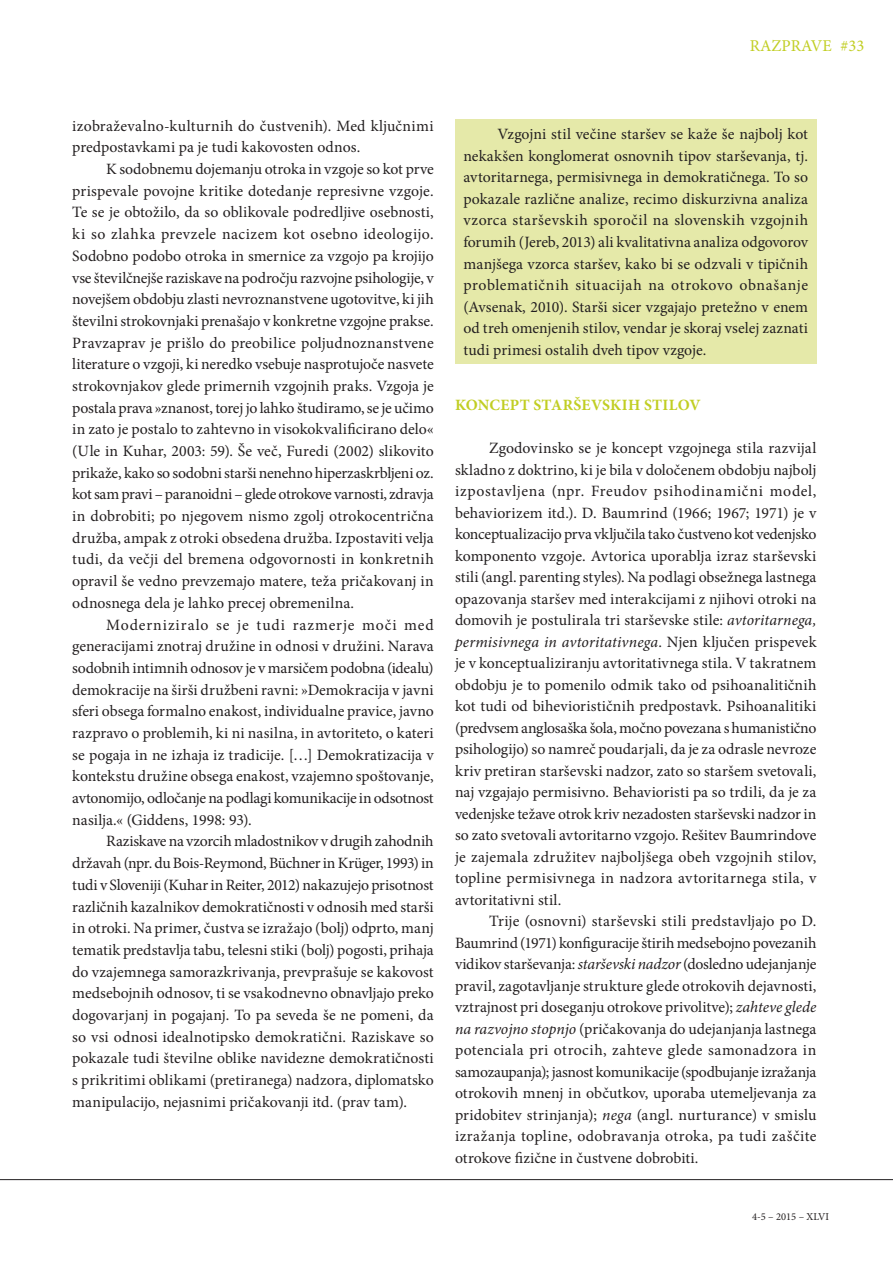
<style>
.page{position:relative;width:893px;height:1263px;background:#fff}
.page>*{position:absolute;margin:0;border:0;box-sizing:border-box;transform-origin:0 0}
.t1{font:16.5px "Minion Pro";color:#c1ce23}
.Tekst{font:15.75px/21.8px "Minion Pro";letter-spacing:.005em;color:#231f20;text-align:justify}
.Podnaslov{font:700 15.75px "Minion Pro";letter-spacing:.015em;color:#c1ce23}
.t2{font:10.5px "Minion Pro";color:#231f20}
.s1{font-style:italic}
</style>
<div class="page">
<hr style="left:0;top:1179px;width:893px;height:1px;background:#231f20">
<div style="left:455px;top:119px;width:362px;height:245px;background:#e5e9a9"></div>
<p class="t1" style="left:750px;top:35px;width:83px">RAZPRAVE</p>
<p class="t1" style="left:840px;top:34px;width:25px">#33</p>
<p class="Tekst" style="left:72px;top:115px;width:363px">izobraževalno-kulturnih do čustvenih). Med ključnimi predpostavkami pa je tudi kakovosten odnos.</p>
<p class="Tekst" style="left:72px;top:158px;width:363px;text-indent:34px">K sodobnemu dojemanju otroka in vzgoje so kot prve prispevale povojne kritike dotedanje represivne vzgoje.<br>Te se je obtožilo, da so oblikovale podredljive osebnosti, ki so zlahka prevzele nacizem kot osebno ideologijo.<br>Sodobno podobo otroka in smernice za vzgojo pa krojijo vse številčnejše raziskave na področju razvojne psihologije, v novejšem obdobju zlasti nevroznanstvene ugotovitve, ki jih številni strokovnjaki prenašajo v konkretne vzgojne prakse.<br>Pravzaprav je prišlo do preobilice poljudnoznanstvene literature o vzgoji, ki neredko vsebuje nasprotujoče nasvete strokovnjakov glede primernih vzgojnih praks. Vzgoja je postala prava »znanost, torej jo lahko študiramo, se je učimo in zato je postalo to zahtevno in visokokvalificirano delo« (Ule in Kuhar, 2003: 59). Še več, Furedi (2002) slikovito prikaže, kako so sodobni starši nenehno hiperzaskrbljeni oz. kot sam pravi – paranoidni – glede otrokove varnosti, zdravja in dobrobiti; po njegovem nismo zgolj otrokocentrična družba, ampak z otroki obsedena družba. Izpostaviti velja tudi, da večji del bremena odgovornosti in konkretnih opravil še vedno prevzemajo matere, teža pričakovanj in odnosnega dela je lahko precej obremenilna.</p>
<p class="Tekst" style="left:72px;top:614px;width:363px;text-indent:34px">Moderniziralo se je tudi razmerje moči med generacijami znotraj družine in odnosi v družini. Narava sodobnih intimnih odnosov je v marsičem podobna (idealu) demokracije na širši družbeni ravni: »Demokracija v javni sferi obsega formalno enakost, individualne pravice, javno razpravo o problemih, ki ni nasilna, in avtoriteto, o kateri se pogaja in ne izhaja iz tradicije. […] Demokratizacija v kontekstu družine obsega enakost, vzajemno spoštovanje, avtonomijo, odločanje na podlagi komunikacije in odsotnost nasilja.« (Giddens, 1998: 93).</p>
<p class="Tekst" style="left:72px;top:831px;width:363px;text-indent:34px">Raziskave na vzorcih mladostnikov v drugih zahodnih državah (npr. du Bois-Reymond, Büchner in Krüger, 1993) in tudi v Sloveniji (Kuhar in Reiter, 2012) nakazujejo prisotnost različnih kazalnikov demokratičnosti v odnosih med starši in otroki. Na primer, čustva se izražajo (bolj) odprto, manj tematik predstavlja tabu, telesni stiki (bolj) pogosti, prihaja do vzajemnega samorazkrivanja, prevprašuje se kakovost medsebojnih odnosov, ti se vsakodnevno obnavljajo preko dogovarjanj in pogajanj. To pa seveda še ne pomeni, da so vsi odnosi idealnotipsko demokratični. Raziskave so pokazale tudi številne oblike navidezne demokratičnosti s prikritimi oblikami (pretiranega) nadzora, diplomatsko manipulacijo, nejasnimi pričakovanji itd. (prav tam).</p>
<p class="Tekst" style="left:463px;top:123px;width:346px;text-indent:34px">Vzgojni stil večine staršev se kaže še najbolj kot nekakšen konglomerat osnovnih tipov starševanja, tj. avtoritarnega, permisivnega in demokratičnega. To so pokazale različne analize, recimo diskurzivna analiza vzorca starševskih sporočil na slovenskih vzgojnih forumih (Jereb, 2013) ali kvalitativna analiza odgovorov manjšega vzorca staršev, kako bi se odzvali v tipičnih problematičnih situacijah na otrokovo obnašanje (Avsenak, 2010). Starši sicer vzgajajo pretežno v enem od treh omenjenih stilov, vendar je skoraj vselej zaznati tudi primesi ostalih dveh tipov vzgoje.</p>
<p class="Podnaslov" style="left:455px;top:394px;width:247px">KONCEPT STARŠEVSKIH STILOV</p>
<p class="Tekst" style="left:455px;top:437px;width:363px;text-indent:34px">Zgodovinsko se je koncept vzgojnega stila razvijal skladno z doktrino, ki je bila v določenem obdobju najbolj izpostavljena (npr. Freudov psihodinamični model, behaviorizem itd.). D. Baumrind (1966; 1967; 1971) je v konceptualizacijo prva vključila tako čustveno kot vedenjsko komponento vzgoje. Avtorica uporablja izraz starševski stili (angl. parenting styles). Na podlagi obsežnega lastnega opazovanja staršev med interakcijami z njihovi otroki na domovih je postulirala tri starševske stile: <span class="s1">avtoritarnega, permisivnega in avtoritativnega</span>. Njen ključen prispevek je v konceptualiziranju avtoritativnega stila. V takratnem obdobju je to pomenilo odmik tako od psihoanalitičnih kot tudi od biheviorističnih predpostavk. Psihoanalitiki (predvsem anglosaška šola, močno povezana s humanistično psihologijo) so namreč poudarjali, da je za odrasle nevroze kriv pretiran starševski nadzor, zato so staršem svetovali, naj vzgajajo permisivno. Behavioristi pa so trdili, da je za vedenjske težave otrok kriv nezadosten starševski nadzor in so zato svetovali avtoritarno vzgojo. Rešitev Baumrindove je zajemala združitev najboljšega obeh vzgojnih stilov, topline permisivnega in nadzora avtoritarnega stila, v avtoritativni stil.</p>
<p class="Tekst" style="left:455px;top:910px;width:363px;text-indent:34px">Trije (osnovni) starševski stili predstavljajo po D.<br>Baumrind (1971) konfiguracije štirih medsebojno povezanih vidikov starševanja: <span class="s1">starševski nadzor</span> (dosledno udejanjanje pravil, zagotavljanje strukture glede otrokovih dejavnosti, vztrajnost pri doseganju otrokove privolitve); <span class="s1">zahteve glede na razvojno stopnjo</span> (pričakovanja do udejanjanja lastnega potenciala pri otrocih, zahteve glede samonadzora in samozaupanja); jasnost komunikacije (spodbujanje izražanja otrokovih mnenj in občutkov, uporaba utemeljevanja za pridobitev strinjanja); <span class="s1">nega</span> (angl. nurturance) v smislu izražanja topline, odobravanja otroka, pa tudi zaščite otrokove fizične in čustvene dobrobiti.</p>
<p class="t2" style="left:752px;top:1210px;width:79px">4-5 – 2015 – XLVI</p>
</div>
